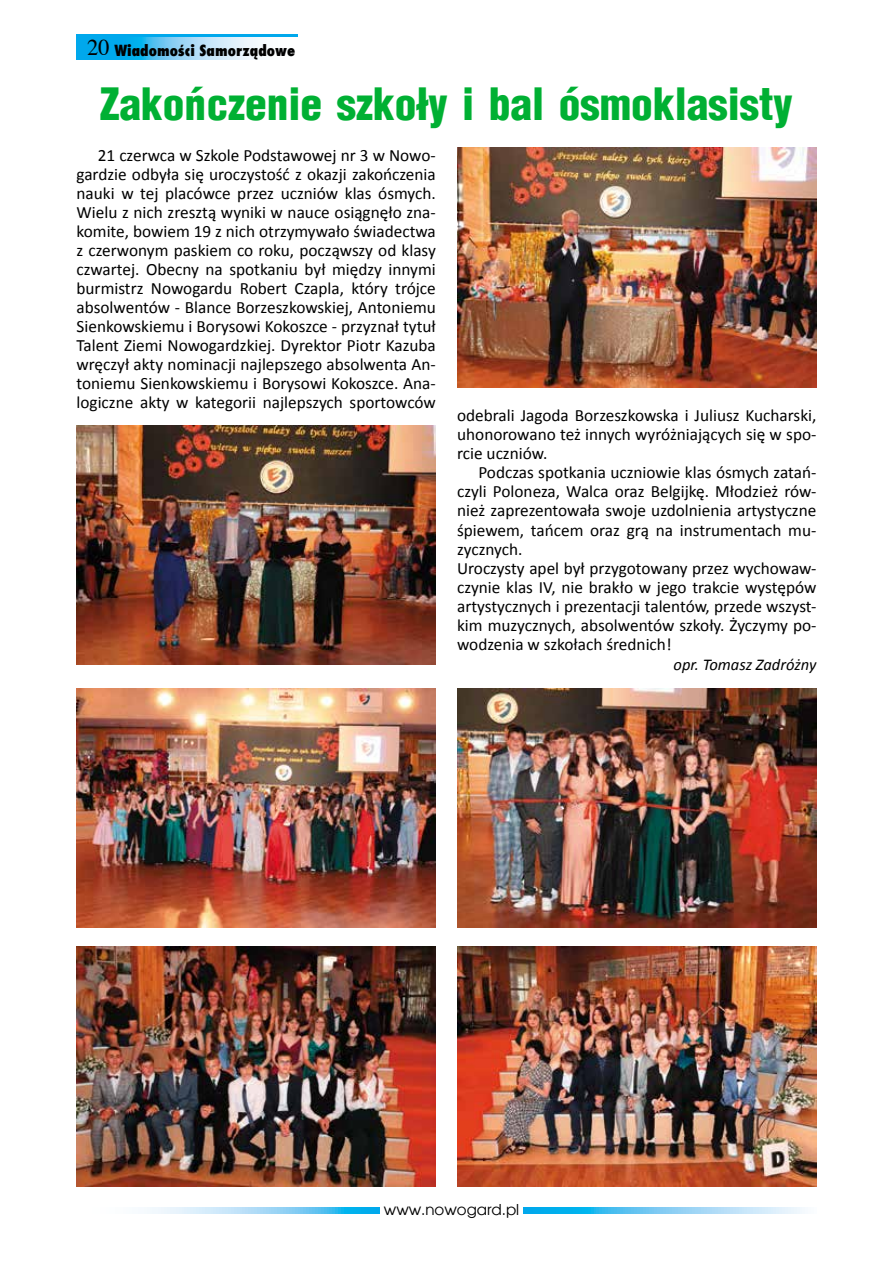
<style>
.page{position:relative;width:893px;height:1263px;background:#fff}
.page>*{position:absolute;margin:0;border:0;box-sizing:border-box;transform-origin:0 0}
.t1{font:900 43.5px "Switzerland Cond";color:#00b033}
.t2{font:17.25px/19px "Calibri";color:#000;text-align:justify}
.t3{font:italic 16.5px "Calibri";color:#000}
.t4{font:800 15px "Fujiyama";color:#000}
.t5{font:15px "Avalon";color:#000}
.s1{font-family:"Times";font-weight:400;font-size:22.5px}
</style>
<div class="page">
<div style="left:77px;top:34px;width:221px;height:26px;background:#00a8ec"></div>
<svg style="left:138px;top:37px;width:160px;height:23px;background:#b9e3f8"></svg>
<svg style="left:147px;top:1207px;width:658px;height:6px;background:#81d0f4"></svg>
<div style="left:380px;top:1203px;width:143px;height:15px;background:#fff"></div>
<img style="left:457px;top:947px;width:359px;height:239px">
<img style="left:77px;top:947px;width:359px;height:239px">
<img style="left:457px;top:688px;width:359px;height:239px">
<img style="left:77px;top:688px;width:359px;height:239px">
<img style="left:77px;top:425px;width:359px;height:240px">
<img style="left:457px;top:148px;width:359px;height:239px">
<p class="t4" style="left:87px;top:40px;width:210px"><span class="s1">20</span> Wiadomości Samorządowe</p>
<h1 class="t1" style="left:100px;top:76px;width:694px">Zakończenie szkoły i bal ósmoklasisty</h1>
<p class="t2" style="left:77px;top:145px;width:361px;text-indent:21px">21 czerwca w Szkole Podstawowej nr 3 w Nowo&shy;gardzie odbyła się uroczystość z okazji zakończenia nauki w tej placówce przez uczniów klas ósmych.<br>Wielu z nich zresztą wyniki w nauce osiągnęło zna&shy;komite, bowiem 19 z nich otrzymywało świadectwa z czerwonym paskiem co roku, począwszy od klasy czwartej. Obecny na spotkaniu był między innymi burmistrz Nowogardu Robert Czapla, który trójce absolwentów - Blance Borzeszkowskiej, Antoniemu Sienkowskiemu i Borysowi Kokoszce - przyznał tytuł Talent Ziemi Nowogardzkiej. Dyrektor Piotr Kazuba wręczył akty nominacji najlepszego absolwenta An&shy;toniemu Sienkowskiemu i Borysowi Kokoszce. Ana&shy;logiczne akty w kategorii najlepszych sportowców</p>
<p class="t2" style="left:457px;top:405px;width:361px">odebrali Jagoda Borzeszkowska i Juliusz Kucharski, uhonorowano też innych wyróżniających się w spo&shy;rcie uczniów.</p>
<p class="t2" style="left:457px;top:462px;width:361px;text-align:left;text-indent:21px">Podczas spotkania uczniowie klas ósmych zatań&shy;czyli Poloneza, Walca oraz Belgijkę. Młodzież rów&shy;nież zaprezentowała swoje uzdolnienia artystyczne śpiewem, tańcem oraz grą na instrumentach mu&shy;zycznych.<br>Uroczysty apel był przygotowany przez wychowaw&shy;czynie klas IV, nie brakło w jego trakcie występów artystycznych i prezentacji talentów, przede wszyst&shy;kim muzycznych, absolwentów szkoły. Życzymy po&shy;wodzenia w szkołach średnich!</p>
<p class="t3" style="left:674px;top:654px;width:144px">opr. Tomasz Zadróżny</p>
<p class="t5" style="left:384px;top:1200px;width:137px">www.nowogard.pl</p>
</div>
